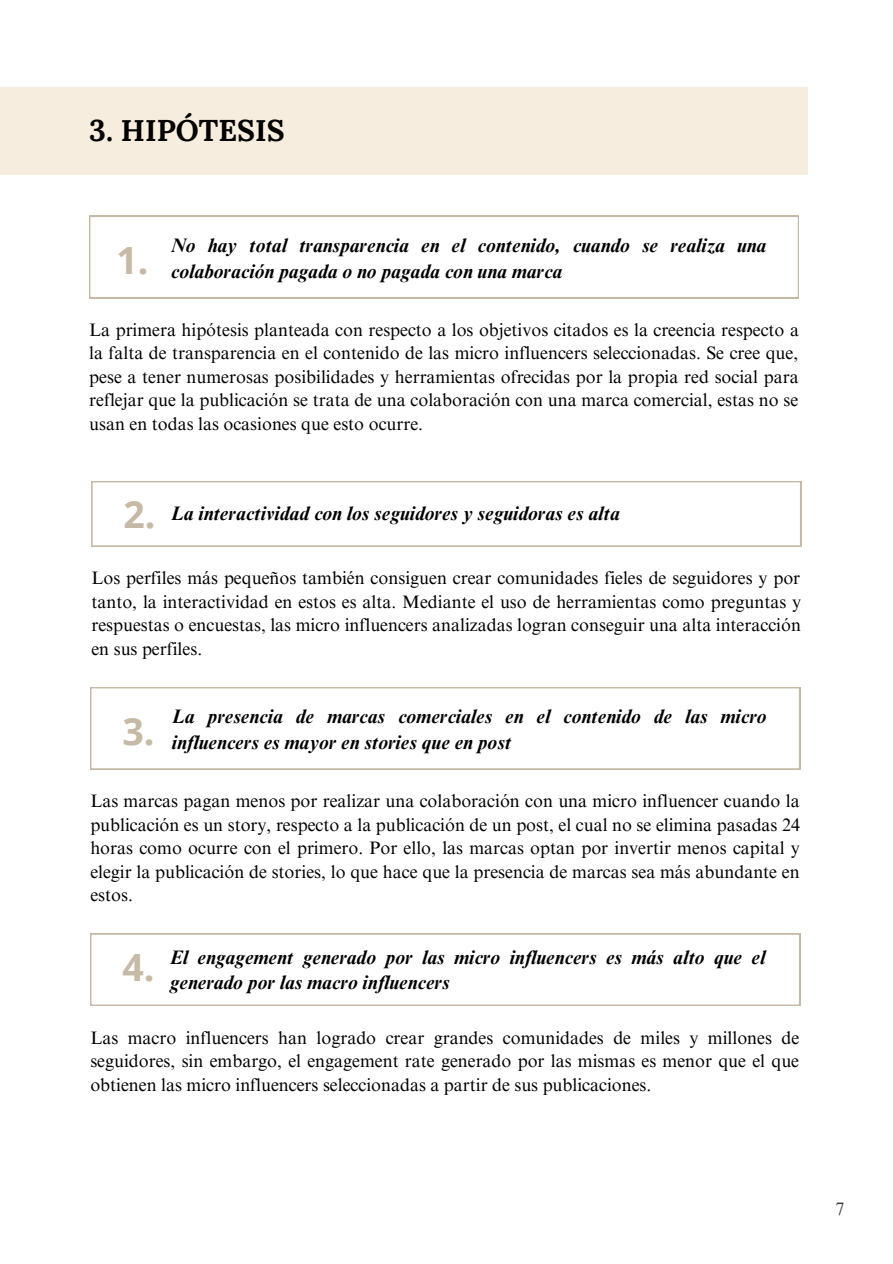
<style>
.page{position:relative;width:893px;height:1264px;background:#fff}
.page>*{position:absolute;margin:0;border:0;box-sizing:border-box;transform-origin:0 0}
.t1{font:700 37.5px "Open Sans";color:#c6b9a5}
.t2{font:700 30px "Lora";color:#000}
.t3{font:italic 700 19.5px "Times NRMT Pro";color:#000}
.t4{font:18px/23.5px "Times NRMT Pro";color:#000;text-align:justify}
.t5{font:18px "Times NRMT Pro";color:#373737}
</style>
<div class="page">
<svg style="left:90px;top:687px;width:710px;height:82px"></svg>
<svg style="left:90px;top:933px;width:710px;height:72px"></svg>
<div style="left:0;top:87px;width:807px;height:88px;background:#f7edde"></div>
<svg style="left:89px;top:216px;width:709px;height:82px"></svg>
<svg style="left:91px;top:481px;width:710px;height:65px"></svg>
<p class="t2" style="left:89px;top:111px;width:197px">3. HIPÓTESIS</p>
<p class="t1" style="left:116px;top:234px;width:34px">1.</p>
<p class="t3" style="left:171px;top:238px;width:597px">No hay total transparencia en el contenido, cuando se realiza una</p>
<p class="t3" style="left:171px;top:264px;width:393px">colaboración pagada o no pagada con una marca</p>
<p class="t4" style="left:89px;top:320px;width:711px">La primera hipótesis planteada con respecto a los objetivos citados es la creencia respecto a la falta de transparencia en el contenido de las micro influencers seleccionadas. Se cree que, pese a tener numerosas posibilidades y herramientas ofrecidas por la propia red social para reflejar que la publicación se trata de una colaboración con una marca comercial, estas no se usan en todas las ocasiones que esto ocurre.</p>
<p class="t1" style="left:123px;top:488px;width:34px">2.</p>
<p class="t3" style="left:171px;top:505px;width:450px">La interactividad con los seguidores y seguidoras es alta</p>
<p class="t4" style="left:91px;top:568px;width:711px">Los perfiles más pequeños también consiguen crear comunidades fieles de seguidores y por tanto, la interactividad en estos es alta. Mediante el uso de herramientas como preguntas y respuestas o encuestas, las micro influencers analizadas logran conseguir una alta interacción en sus perfiles.</p>
<p class="t1" style="left:122px;top:705px;width:34px">3.</p>
<p class="t3" style="left:172px;top:709px;width:596px">La presencia de marcas comerciales en el contenido de las micro</p>
<p class="t3" style="left:172px;top:735px;width:341px">influencers es mayor en stories que en post</p>
<p class="t4" style="left:90px;top:791px;width:711px">Las marcas pagan menos por realizar una colaboración con una micro influencer cuando la publicación es un story, respecto a la publicación de un post, el cual no se elimina pasadas 24 horas como ocurre con el primero. Por ello, las marcas optan por invertir menos capital y elegir la publicación de stories, lo que hace que la presencia de marcas sea más abundante en estos.</p>
<p class="t3" style="left:170px;top:949px;width:597px">El engagement generado por las micro influencers es más alto que el</p>
<p class="t1" style="left:122px;top:940px;width:34px">4.</p>
<p class="t3" style="left:170px;top:975px;width:281px">generado por las macro influencers</p>
<p class="t4" style="left:90px;top:1028px;width:710px">Las macro influencers han logrado crear grandes comunidades de miles y millones de seguidores, sin embargo, el engagement rate generado por las mismas es menor que el que obtienen las micro influencers seleccionadas a partir de sus publicaciones.</p>
<p class="t5" style="left:835px;top:1201px;width:10px">7</p>
</div>
